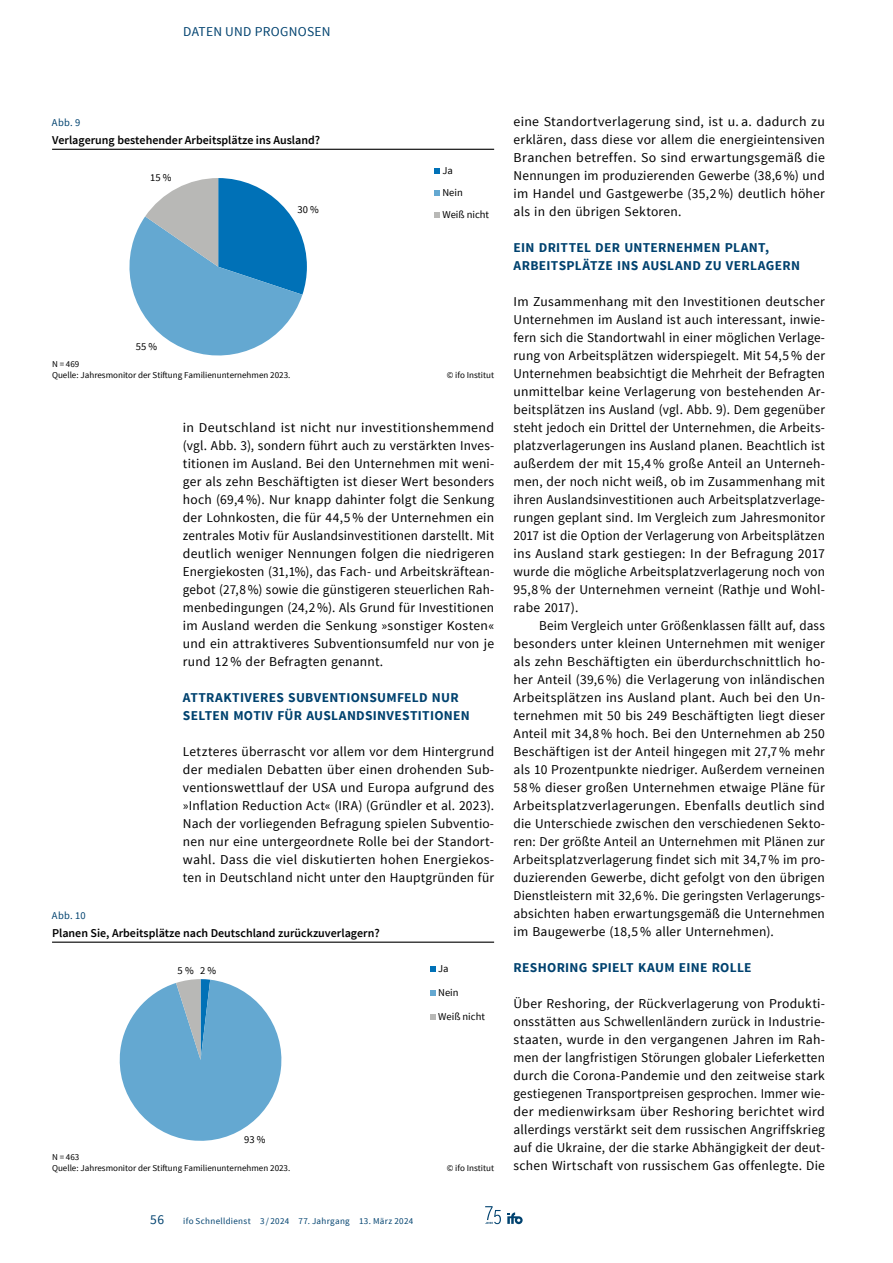
<style>
.page{position:relative;width:893px;height:1263px;background:#fff}
.page>*{position:absolute;margin:0;border:0;box-sizing:border-box;transform-origin:0 0}
.Fliesstext{font:13.5px/18px "Source Sans Pro";letter-spacing:.015em;color:#000;text-align:justify}
.Fliesstext-Einzug{font:13.5px/18px "Source Sans Pro";letter-spacing:.015em;color:#000;text-align:justify}
.Titel-versal-blau{font:700 13.5px/18px "Source Sans Pro";letter-spacing:.02em;color:#00426f}
.t1{font:13.5px "Source Sans Pro";letter-spacing:.02em;color:#00426f}
.t2{font:600 12px "Source Sans Pro";color:#000}
.t3{font:10.5px/21.9px "Source Sans Pro";color:#000}
.Titel-blau-Tab-Fig{font:10.5px "Source Sans Pro";letter-spacing:.025em;color:#00426f}
.t4{font:9px/11.4px "Source Sans Pro";color:#000}
.t5{font:9px "Source Sans Pro";letter-spacing:.035em;color:#00426f}
</style>
<div class="page">
<svg style="left:507px;top:1212px;width:16px;height:12px"></svg>
<svg style="left:485px;top:1206px;width:16px;height:18px"></svg>
<svg style="left:129px;top:178px;width:178px;height:178px"></svg>
<svg style="left:434px;top:168px;width:6px;height:6px"></svg>
<svg style="left:434px;top:190px;width:6px;height:6px"></svg>
<svg style="left:434px;top:212px;width:6px;height:6px"></svg>
<hr style="left:52px;top:149px;width:442px;height:1px;background:#000">
<svg style="left:119px;top:979px;width:163px;height:162px"></svg>
<svg style="left:430px;top:966px;width:6px;height:6px"></svg>
<svg style="left:430px;top:990px;width:6px;height:6px"></svg>
<svg style="left:430px;top:1014px;width:6px;height:6px"></svg>
<hr style="left:52px;top:941px;width:442px;height:2px;background:#000">
<p class="t1" style="left:183px;top:23px;width:149px">DATEN UND PROGNOSEN</p>
<p class="Titel-blau-Tab-Fig" style="left:52px;top:116px;width:30px">Abb. 9</p>
<p class="t2" style="left:52px;top:132px;width:270px">Verlagerung bestehender Arbeitsplätze ins Ausland?</p>
<p class="t3" style="left:150px;top:167px;width:23px">15 %</p>
<p class="t3" style="left:442px;top:160px;width:48px">Ja<br>Nein<br>Weiß nicht</p>
<p class="t3" style="left:298px;top:199px;width:23px">30 %</p>
<p class="t3" style="left:136px;top:335px;width:23px">55 %</p>
<p class="t4" style="left:52px;top:358px;width:240px">N = 469<br>Quelle: Jahresmonitor der Stiftung Familienunternehmen 2023.</p>
<p class="t4" style="left:447px;top:369px;width:49px">© ifo Institut</p>
<p class="Titel-blau-Tab-Fig" style="left:52px;top:909px;width:35px">Abb. 10</p>
<p class="Fliesstext" style="left:183px;top:419px;width:313px">in Deutschland ist nicht nur investitionshemmend (vgl. Abb. 3), sondern führt auch zu verstärkten Inves&shy;titionen im Ausland. Bei den Unternehmen mit weni&shy;ger als zehn Beschäftigten ist dieser Wert besonders hoch (69,4 %). Nur knapp dahinter folgt die Senkung der Lohnkosten, die für 44,5 % der Unternehmen ein zentrales Motiv für Auslandsinvestitionen darstellt. Mit deutlich weniger Nennungen folgen die niedrigeren Energiekosten (31,1%), das Fach- und Arbeitskräftean&shy;gebot (27,8 %) sowie die günstigeren steuerlichen Rah&shy;menbedingungen (24,2 %). Als Grund für Investitionen im Ausland werden die Senkung »sonstiger Kosten« und ein attraktiveres Subventionsumfeld nur von je rund 12 % der Befragten genannt.</p>
<h2 class="Titel-versal-blau" style="left:183px;top:689px;width:288px">ATTRAKTIVERES SUBVENTIONSUMFELD NUR<br>SELTEN MOTIV FÜR AUSLANDSINVESTITIONEN</h2>
<p class="Fliesstext" style="left:183px;top:743px;width:313px">Letzteres überrascht vor allem vor dem Hintergrund der medialen Debatten über einen drohenden Sub&shy;ventionswettlauf der USA und Europa aufgrund des »Inflation Reduction Act« (IRA) (Gründler et al. 2023).<br>Nach der vorliegenden Befragung spielen Subventio&shy;nen nur eine untergeordnete Rolle bei der Standort&shy;wahl. Dass die viel diskutierten hohen Energiekos&shy;ten in Deutschland nicht unter den Hauptgründen für</p>
<p class="t2" style="left:52px;top:925px;width:329px">Planen Sie, Arbeitsplätze nach Deutschland zurückzuverlagern?</p>
<p class="t3" style="left:178px;top:960px;width:18px">5 %</p>
<p class="t3" style="left:438px;top:958px;width:12px">Ja</p>
<p class="t3" style="left:438px;top:982px;width:22px">Nein</p>
<p class="t3" style="left:438px;top:1006px;width:48px">Weiß nicht</p>
<p class="t3" style="left:200px;top:959px;width:18px">2 %</p>
<p class="t3" style="left:244px;top:1129px;width:23px">93 %</p>
<p class="t4" style="left:52px;top:1151px;width:240px">N = 463<br>Quelle: Jahresmonitor der Stiftung Familienunternehmen 2023.</p>
<p class="t4" style="left:447px;top:1162px;width:49px">© ifo Institut</p>
<p class="t1" style="left:150px;top:1211px;width:15px">56</p>
<p class="t5" style="left:183px;top:1215px;width:231px">ifo Schnelldienst 3 / 2024 77. Jahrgang 13. März 2024</p>
<p class="Fliesstext" style="left:514px;top:113px;width:313px">eine Standortverlagerung sind, ist u. a. dadurch zu erklären, dass diese vor allem die energieintensiven Branchen betreffen. So sind erwartungsgemäß die Nennungen im produzierenden Gewerbe (38,6 %) und im Handel und Gastgewerbe (35,2 %) deutlich höher als in den übrigen Sektoren.</p>
<h2 class="Titel-versal-blau" style="left:514px;top:239px;width:288px">EIN DRITTEL DER UNTERNEHMEN PLANT,<br>ARBEITSPLÄTZE INS AUSLAND ZU VERLAGERN</h2>
<p class="Fliesstext" style="left:514px;top:293px;width:313px">Im Zusammenhang mit den Investitionen deutscher Unternehmen im Ausland ist auch interessant, inwie&shy;fern sich die Standortwahl in einer möglichen Verlage&shy;rung von Arbeitsplätzen widerspiegelt. Mit 54,5 % der Unternehmen beabsichtigt die Mehrheit der Befragten unmittelbar keine Verlagerung von bestehenden Ar&shy;beitsplätzen ins Ausland (vgl. Abb. 9). Dem gegenüber steht jedoch ein Drittel der Unternehmen, die Arbeits&shy;platzverlagerungen ins Ausland planen. Beachtlich ist außerdem der mit 15,4 % große Anteil an Unterneh&shy;men, der noch nicht weiß, ob im Zusammenhang mit ihren Auslandsinvestitionen auch Arbeitsplatzverlage&shy;rungen geplant sind. Im Vergleich zum Jahresmonitor 2017 ist die Option der Verlagerung von Arbeitsplätzen ins Ausland stark gestiegen: In der Befragung 2017 wurde die mögliche Arbeitsplatzverlagerung noch von 95,8 % der Unternehmen verneint (Rathje und Wohl&shy;rabe 2017).</p>
<p class="Fliesstext-Einzug" style="left:514px;top:617px;width:313px;text-indent:26px">Beim Vergleich unter Größenklassen fällt auf, dass besonders unter kleinen Unternehmen mit weniger als zehn Beschäftigten ein überdurchschnittlich ho&shy;her Anteil (39,6 %) die Verlagerung von inländischen Arbeitsplätzen ins Ausland plant. Auch bei den Un&shy;ternehmen mit 50 bis 249 Beschäftigten liegt dieser Anteil mit 34,8 % hoch. Bei den Unternehmen ab 250<br>Beschäftigen ist der Anteil hingegen mit 27,7 % mehr als 10 Prozentpunkte niedriger. Außerdem verneinen 58 % dieser großen Unternehmen etwaige Pläne für Arbeitsplatzverlagerungen. Ebenfalls deutlich sind die Unterschiede zwischen den verschiedenen Sekto&shy;ren: Der größte Anteil an Unternehmen mit Plänen zur Arbeitsplatzverlagerung findet sich mit 34,7 % im pro&shy;duzierenden Gewerbe, dicht gefolgt von den übrigen Dienstleistern mit 32,6%. Die geringsten Verlagerungs&shy;absichten haben erwartungsgemäß die Unternehmen im Baugewerbe (18,5 % aller Unternehmen).</p>
<h2 class="Titel-versal-blau" style="left:514px;top:959px;width:239px">RESHORING SPIELT KAUM EINE ROLLE</h2>
<p class="Fliesstext" style="left:514px;top:995px;width:313px">Über Reshoring, der Rückverlagerung von Produkti&shy;onsstätten aus Schwellenländern zurück in Industrie&shy;staaten, wurde in den vergangenen Jahren im Rah&shy;men der langfristigen Störungen globaler Lieferketten durch die Corona-Pandemie und den zeitweise stark gestiegenen Transportpreisen gesprochen. Immer wie&shy;der medienwirksam über Reshoring berichtet wird allerdings verstärkt seit dem russischen Angriffskrieg auf die Ukraine, der die starke Abhängigkeit der deut&shy;schen Wirtschaft von russischem Gas offenlegte. Die</p>
</div>
